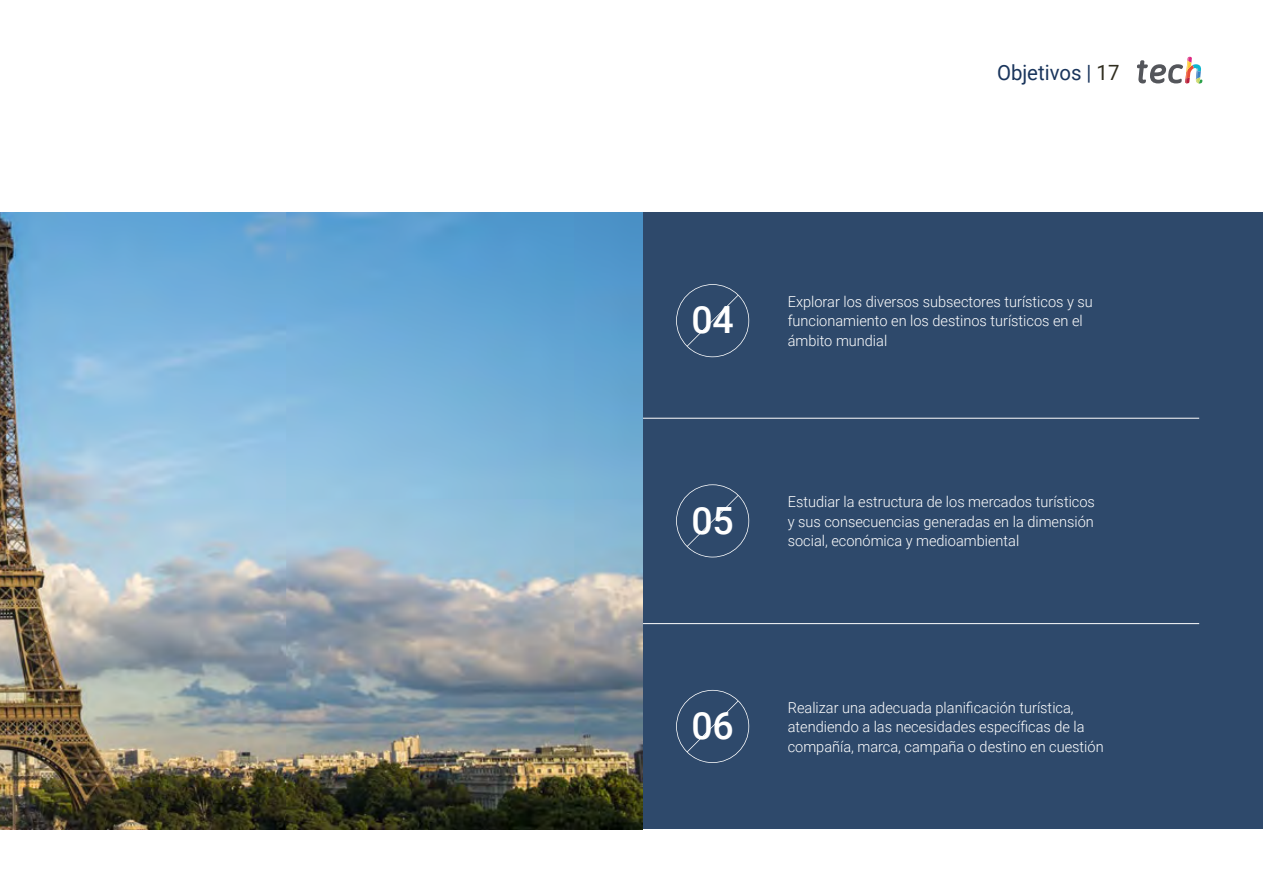
<style>
.page{position:relative;width:1263px;height:893px;background:#fff}
.page>*{position:absolute;margin:0;border:0;box-sizing:border-box;transform-origin:0 0}
.t1{font:500 37.5px "Roboto";color:#fff}
.t2{font:21px "Roboto";color:#1a355c}
.t3{font:300 15px/19.5px "Roboto";color:#fff}
.s1{color:#312e20}
</style>
<div class="page">
<div style="left:642px;top:213px;width:621px;height:616px;background:#2e496b"></div>
<svg style="left:676px;top:284px;width:73px;height:73px"></svg>
<svg style="left:676px;top:484px;width:73px;height:73px"></svg>
<svg style="left:676px;top:690px;width:73px;height:73px"></svg>
<hr style="left:0;top:418px;width:1199px;height:1px;background:#fff">
<hr style="left:0;top:623px;width:1199px;height:1px;background:#fff">
<img style="left:0;top:213px;width:642px;height:616px">
<svg style="left:1137px;top:57px;width:65px;height:27px"></svg>
<h2 class="t2" style="left:997px;top:57px;width:124px">Objetivos | <span class="s1">17</span></h2>
<h1 class="t1" style="left:691px;top:294px;width:44px">04</h1>
<p class="t3" style="left:788px;top:291px;width:307px">Explorar los diversos subsectores turísticos y su funcionamiento en los destinos turísticos en el ámbito mundial</p>
<h1 class="t1" style="left:691px;top:494px;width:44px">05</h1>
<p class="t3" style="left:788px;top:491px;width:309px;text-align:justify">Estudiar la estructura de los mercados turísticos y sus consecuencias generadas en la dimensión social, económica y medioambiental</p>
<h1 class="t1" style="left:691px;top:699px;width:44px">06</h1>
<p class="t3" style="left:788px;top:697px;width:317px">Realizar una adecuada planificación turística, atendiendo a las necesidades específicas de la compañía, marca, campaña o destino en cuestión</p>
</div>
